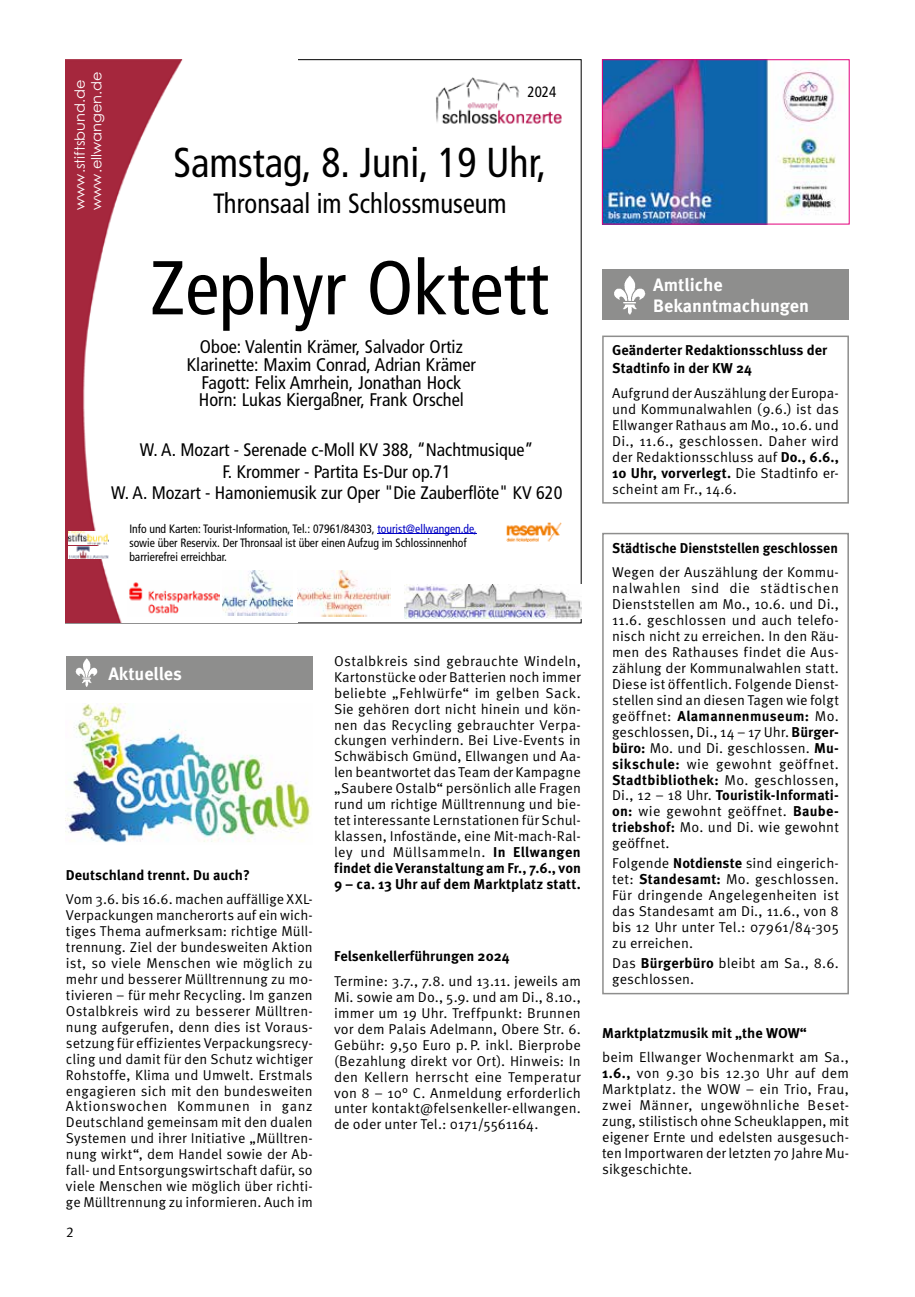
<style>
.page{position:relative;width:915px;height:1297px;background:#fff}
.page>*{position:absolute;margin:0;border:0;box-sizing:border-box;transform-origin:0 0}
.t1{font:condensed 76.2px "Frutiger LT";color:#000}
.t2{font:condensed 41.7px "Frutiger LT";color:#000;scale:.95 1}
.t3{font:condensed 27.9px "Frutiger LT";color:#000;scale:.95 1}
.t4{font:condensed 18.3px/17.7px "Frutiger LT";color:#000;text-align:center}
.t5{font:condensed 18.15px/21.3px "Frutiger LT";color:#000;text-align:center}
.t6{font:700 18px/21.6px "Meta OT";color:#fff}
.t7{font:condensed 15px "Frutiger LT";color:#000}
.t8{font:14.25px/15.9px "Meta OT Norm";letter-spacing:.005em;color:#000;text-align:justify}
.t9{font:700 14.25px/15.9px "Meta OT";color:#000}
.t10{font:700 14.25px "Meta OT";color:#000;scale:.96 1}
.t11{font:700 14.25px "Meta OT";letter-spacing:.02em;color:#000}
.t12{font:13.95px/16.6px "Century Gothic";color:#fff;scale:1.04 1}
.t13{font:condensed 12.15px/14.2px "Frutiger LT";color:#000;scale:.96 1}
.s1{color:#0000c4}
.s2{font-family:"Meta OT";font-weight:700}
.s3{font-family:"Meta OT Norm";font-weight:400}
</style>
<div class="page">
<div style="left:66px;top:656px;width:246px;height:34px;background:#8e8e8d"></div>
<img style="left:75px;top:658px;width:23px;height:29px">
<img style="left:66px;top:704px;width:246px;height:139px">
<img style="left:604px;top:62px;width:232px;height:160px">
<div style="left:602px;top:269px;width:246px;height:51px;background:#8e8e8d"></div>
<img style="left:614px;top:275px;width:31px;height:40px">
<div style="left:602px;top:336px;width:246px;height:168px;border:2px solid #8e8e8d"></div>
<div style="left:602px;top:533px;width:246px;height:461px;border:2px solid #8e8e8d"></div>
<svg style="left:298px;top:60px;width:283px;height:563px"></svg>
<img style="left:66px;top:60px;width:154px;height:563px">
<hr style="left:377px;top:534px;width:99px;height:1px;background:#0000c4">
<img style="left:68px;top:547px;width:41px;height:11px">
<img style="left:68px;top:532px;width:41px;height:12px">
<img style="left:431px;top:74px;width:133px;height:53px">
<img style="left:127px;top:581px;width:92px;height:35px">
<img style="left:404px;top:584px;width:177px;height:34px">
<img style="left:222px;top:570px;width:71px;height:46px">
<img style="left:297px;top:571px;width:93px;height:45px">
<img style="left:506px;top:522px;width:55px;height:19px">
<p class="t12" style="left:71px;top:210px;width:134px;rotate:-90deg">www.stiftsbund.de www.ellwangen.de</p>
<p class="t7" style="left:527px;top:83px;width:30px">2024</p>
<h2 class="t2" style="left:173px;top:138px;width:394px">Samstag, 8. Juni, 19 Uhr,</h2>
<h3 class="t3" style="left:213px;top:187px;width:310px">Thronsaal im Schlossmuseum</h3>
<h1 class="t1" style="left:150px;top:244px;width:400px">Zephyr Oktett</h1>
<p class="t4" style="left:187px;top:338px;width:290px">Oboe: Valentin Krämer, Salvador Ortiz Klarinette: Maxim Conrad, Adrian Krämer Fagott: Felix Amrhein, Jonathan Hock Horn: Lukas Kiergaßner, Frank Orschel</p>
<p class="t5" style="left:111px;top:440px;width:452px">W. A. Mozart - Serenade c-Moll KV 388, “Nachtmusique”<br>F. Krommer - Partita Es-Dur op.71<br>W. A. Mozart - Hamoniemusik zur Oper "Die Zauberflöte" KV 620</p>
<p class="t13" style="left:129px;top:521px;width:363px">Info und Karten: Tourist-Information, Tel.: 07961/84303, <span class="s1">tourist@ellwangen.de, </span>sowie über Reservix. Der Thronsaal ist über einen Aufzug im Schlossinnenhof barrierefrei erreichbar.</p>
<p class="t6" style="left:108px;top:663px;width:75px">Aktuelles</p>
<p class="t9" style="left:66px;top:867px;width:185px">Deutschland trennt. Du auch?</p>
<p class="t8" style="left:66px;top:891px;width:248px">Vom 3.6. bis 16.6. machen auffällige XXL-Verpackungen mancherorts auf ein wich&shy;tiges Thema aufmerksam: richtige Müll&shy;trennung. Ziel der bundesweiten Aktion ist, so viele Menschen wie möglich zu mehr und besserer Mülltrennung zu mo&shy;tivieren – für mehr Recycling. Im ganzen Ostalbkreis wird zu besserer Mülltren&shy;nung aufgerufen, denn dies ist Voraus&shy;setzung für effizientes Verpackungsrecy&shy;cling und damit für den Schutz wichtiger Rohstoffe, Klima und Umwelt. Erstmals engagieren sich mit den bundesweiten Aktionswochen Kommunen in ganz Deutschland gemeinsam mit den dualen Systemen und ihrer Initiative „Mülltren&shy;nung wirkt“, dem Handel sowie der Ab&shy;fall- und Entsorgungswirtschaft dafür, so viele Menschen wie möglich über richti&shy;ge Mülltrennung zu informieren. Auch im</p>
<p class="t8" style="left:66px;top:1225px;width:10px">2</p>
<p class="t8" style="left:334px;top:653px;width:248px">Ostalbkreis sind gebrauchte Windeln, Kartonstücke oder Batterien noch immer beliebte „Fehlwürfe“ im gelben Sack.<br>Sie gehören dort nicht hinein und kön&shy;nen das Recycling gebrauchter Verpa&shy;ckungen verhindern. Bei Live-Events in Schwäbisch Gmünd, Ellwangen und Aa&shy;len beantwortet das Team der Kampagne „Saubere Ostalb“ persönlich alle Fragen rund um richtige Mülltrennung und bie&shy;tet interessante Lernstationen für Schul&shy;klassen, Infostände, eine Mit-mach-Ral&shy;ley und Müllsammeln. <span class="s2">In Ellwangen</span></p>
<p class="t9" style="left:334px;top:860px;width:248px">findet die Veranstaltung am Fr., 7.6., von<br>9 – ca. 13 Uhr auf dem Marktplatz statt.</p>
<p class="t9" style="left:334px;top:949px;width:177px">Felsenkellerführungen 2024</p>
<p class="t8" style="left:334px;top:973px;width:248px">Termine: 3.7., 7.8. und 13.11. jeweils am Mi. sowie am Do., 5.9. und am Di., 8.10., immer um 19 Uhr. Treffpunkt: Brunnen vor dem Palais Adelmann, Obere Str. 6.<br>Gebühr: 9,50 Euro p. P. inkl. Bierprobe (Bezahlung direkt vor Ort). Hinweis: In den Kellern herrscht eine Temperatur von 8 – 10° C. Anmeldung erforderlich unter kontakt@felsenkeller-ellwangen. de oder unter Tel.: 0171/5561164.</p>
<p class="t6" style="left:653px;top:274px;width:157px">Amtliche<br>Bekanntmachungen</p>
<p class="t9" style="left:612px;top:342px;width:216px;line-height:18px">Geänderter Redaktionsschluss der<br>Stadtinfo in der KW 24</p>
<p class="t8" style="left:612px;top:385px;width:228px">Aufgrund der Auszählung der Europa&shy;und Kommunalwahlen (9.6.) ist das Ellwanger Rathaus am Mo., 10.6. und Di., 11.6., geschlossen. Daher wird der Redaktionsschluss auf <span class="s2">Do., 6.6.,</span></p>
<p class="t9" style="left:612px;top:465px;width:228px">10 Uhr, vorverlegt. <span class="s3">Die Stadtinfo er-</span></p>
<p class="t8" style="left:612px;top:481px;width:126px">scheint am Fr., 14.6.</p>
<p class="t10" style="left:612px;top:539px;width:236px">Städtische Dienststellen geschlossen</p>
<p class="t8" style="left:612px;top:564px;width:228px">Wegen der Auszählung der Kommu&shy;nalwahlen sind die städtischen Dienststellen am Mo., 10.6. und Di., 11.6. geschlossen und auch telefo&shy;nisch nicht zu erreichen. In den Räu&shy;men des Rathauses findet die Aus&shy;zählung der Kommunalwahlen statt.<br>Diese ist öffentlich. Folgende Dienst&shy;stellen sind an diesen Tagen wie folgt</p>
<p class="t11" style="left:612px;top:707px;width:228px"><span class="s3">geöffnet:</span> Alamannenmuseum: <span class="s3">Mo.</span></p>
<p class="t8" style="left:612px;top:724px;width:228px">geschlossen, Di., 14 – 17 Uhr. <span class="s2">Bürger&shy;büro:</span> Mo. und Di. geschlossen. <span class="s2">Mu&shy;sikschule:</span> wie gewohnt geöffnet.</p>
<p class="t9" style="left:612px;top:772px;width:228px">Stadtbibliothek: <span class="s3">Mo. geschlossen,<br>Di., 12 – 18 Uhr.</span> Touristik-Informati-</p>
<p class="t8" style="left:612px;top:804px;width:228px"><span class="s2">on:</span> wie gewohnt geöffnet. <span class="s2">Baube&shy;triebshof:</span> Mo. und Di. wie gewohnt geöffnet.</p>
<p class="t8" style="left:612px;top:856px;width:228px">Folgende <span class="s2">Notdienste</span> sind eingerich&shy;tet: <span class="s2">Standesamt:</span> Mo. geschlossen.<br>Für dringende Angelegenheiten ist das Standesamt am Di., 11.6., von 8 bis 12 Uhr unter Tel.: 07961/84-305 zu erreichen.</p>
<p class="t8" style="left:612px;top:956px;width:228px">Das <span class="s2">Bürgerbüro</span> bleibt am Sa., 8.6. geschlossen.</p>
<p class="t9" style="left:602px;top:1025px;width:206px">Marktplatzmusik mit „the WOW“</p>
<p class="t8" style="left:602px;top:1049px;width:248px">beim Ellwanger Wochenmarkt am Sa., <span class="s2">1.6.,</span> von 9.30 bis 12.30 Uhr auf dem Marktplatz. the WOW – ein Trio, Frau, zwei Männer, ungewöhnliche Beset&shy;zung, stilistisch ohne Scheuklappen, mit eigener Ernte und edelsten ausgesuch&shy;ten Importwaren der letzten 70 Jahre Mu&shy;sikgeschichte.</p>
</div>
